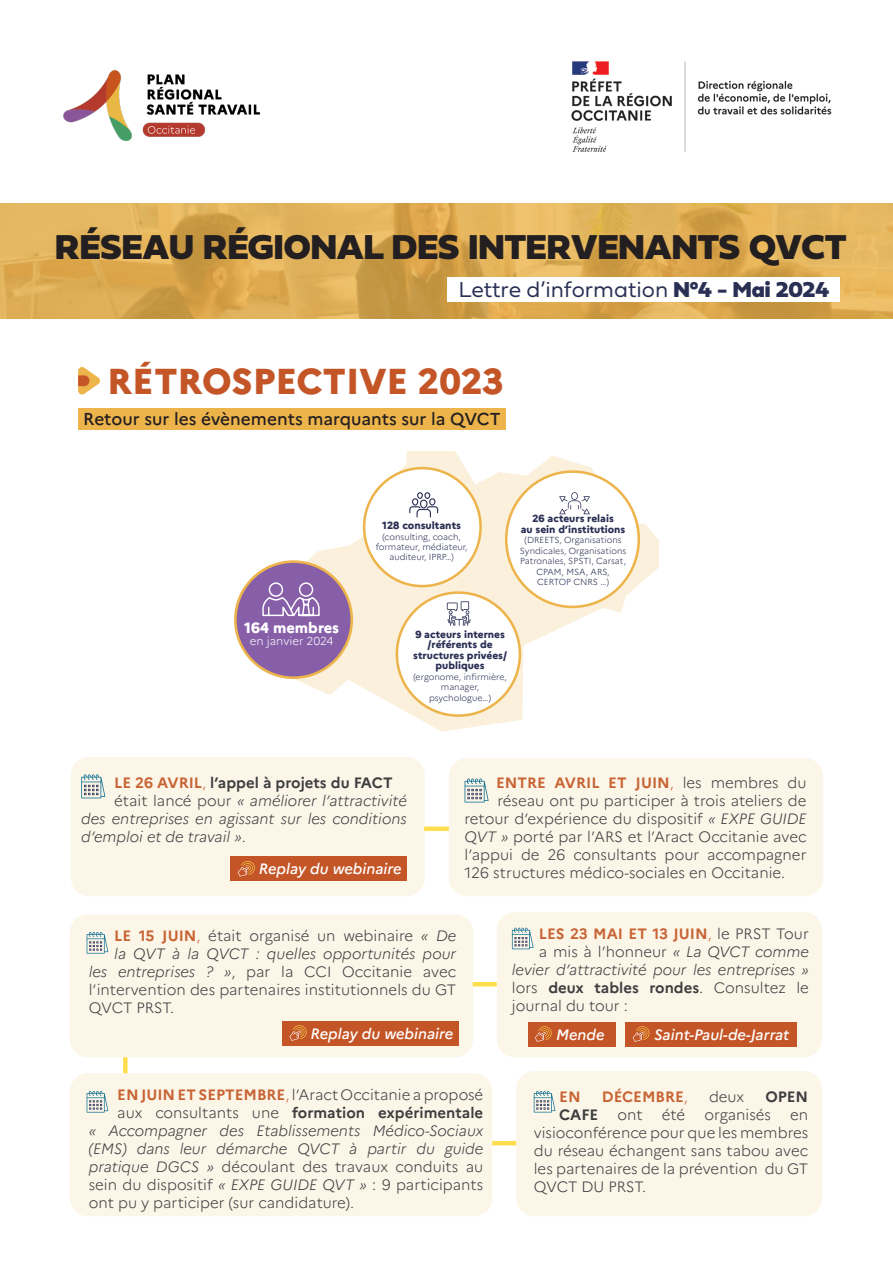
<style>
.page{position:relative;width:893px;height:1263px;background:#fff}
.page>*{position:absolute;margin:0;border:0;box-sizing:border-box;transform-origin:0 0}
.t1{font:36px "Fieldwork Geo Black";color:#231f20}
.t2{font:800 36px "Marianne";color:#c45527}
.t3{font:22.5px "Fieldwork Geo Light";color:#2a2f54}
.t4{font:500 17.25px "Marianne";color:#231f20}
.t5{font:300 15px/18px "Marianne";color:#3e3e3f;text-align:justify}
.t6{font:italic 300 15px/18px "Marianne";color:#3e3e3f;text-align:justify}
.t7{font:700 15px "Marianne";color:#3e3e3f}
.t8{font:700 15px "Marianne";color:#c86434}
.t9{font:italic 500 15px "Marianne";color:#fff}
.t10{font:300 15px "Marianne";letter-spacing:-.02em;color:#3e3e3f}
.t11{font:800 14.85px "Marianne";color:#fff}
.t12{font:300 11.4px "Marianne";color:#fff}
.t13{font:800 10.5px "Marianne";color:#2a2f54}
.t14{font:800 10.35px/10.4px "Marianne";color:#2a2f54;text-align:center}
.t15{font:300 8.7px/10.5px "Marianne";color:#2a2f54;text-align:center}
.s1{font-family:"Fieldwork Geo Black"}
.s2{color:#c86434}
.s3{font-weight:300;color:#c86434}
.s4{font-style:normal}
.s5{font-weight:300}
.s6{font-weight:300;color:#3e3e3f}
.s7{font-style:italic}
.s8{font-weight:700;color:#c86434}
.s9{font-weight:700}
</style>
<div class="page">
<svg style="left:258px;top:451px;width:401px;height:281px"></svg>
<div style="left:506px;top:472px;width:133px;height:135px;background:#fff;border-radius:50%"></div>
<div style="left:505px;top:470px;width:135px;height:138px;border:3px solid #edb44b;border-radius:50%"></div>
<div style="left:364px;top:468px;width:117px;height:118px;background:#fff;border-radius:50%"></div>
<div style="left:363px;top:467px;width:119px;height:120px;border:3px solid #edb44b;border-radius:50%"></div>
<div style="left:397px;top:593px;width:123px;height:123px;background:#fff;border-radius:50%"></div>
<div style="left:396px;top:591px;width:125px;height:126px;border:3px solid #edb44b;border-radius:50%"></div>
<div style="left:235px;top:562px;width:117px;height:116px;background:#875ea8;border-radius:50%"></div>
<div style="left:234px;top:560px;width:119px;height:119px;border:3px solid #edb44b;border-radius:50%"></div>
<svg style="left:262px;top:582px;width:58px;height:35px"></svg>
<svg style="left:447px;top:601px;width:24px;height:25px"></svg>
<svg style="left:559px;top:492px;width:31px;height:22px"></svg>
<svg style="left:409px;top:492px;width:29px;height:25px"></svg>
<img style="left:571px;top:61px;width:261px;height:91px">
<img style="left:1px;top:203px;width:892px;height:116px">
<img style="left:63px;top:70px;width:198px;height:72px">
<div style="left:448px;top:277px;width:392px;height:25px;background:#fff"></div>
<svg style="left:78px;top:367px;width:22px;height:28px"></svg>
<div style="left:78px;top:408px;width:428px;height:21px;background:#edb44b"></div>
<div style="left:71px;top:757px;width:354px;height:139px;background:#fcf6e9;border-radius:18px"></div>
<div style="left:449px;top:758px;width:374px;height:138px;background:#fcf6e9;border-radius:18px"></div>
<div style="left:497px;top:912px;width:325px;height:145px;background:#fcf6e9;border-radius:18px"></div>
<div style="left:516px;top:1071px;width:306px;height:145px;background:#fcf6e9;border-radius:18px"></div>
<div style="left:70px;top:914px;width:403px;height:143px;background:#fcf6e9;border-radius:18px"></div>
<div style="left:70px;top:1073px;width:422px;height:143px;background:#fcf6e9;border-radius:18px"></div>
<div style="left:424px;top:826px;width:25px;height:5px;background:#ffde4e"></div>
<div style="left:123px;top:1057px;width:5px;height:16px;background:#ffde4e"></div>
<hr style="left:473px;top:982px;width:24px;height:4px;background:#ffde4e">
<hr style="left:492px;top:1141px;width:24px;height:4px;background:#ffde4e">
<svg style="left:81px;top:774px;width:24px;height:24px"></svg>
<svg style="left:465px;top:778px;width:24px;height:24px"></svg>
<svg style="left:512px;top:928px;width:21px;height:21px"></svg>
<svg style="left:534px;top:1091px;width:21px;height:21px"></svg>
<svg style="left:87px;top:932px;width:21px;height:21px"></svg>
<svg style="left:87px;top:1091px;width:21px;height:21px"></svg>
<div style="left:528px;top:1022px;width:87px;height:24px;background:#c45527"></div>
<svg style="left:535px;top:1026px;width:17px;height:16px"></svg>
<div style="left:626px;top:1022px;width:171px;height:24px;background:#c45527"></div>
<svg style="left:633px;top:1026px;width:17px;height:16px"></svg>
<div style="left:230px;top:856px;width:177px;height:25px;background:#c45527"></div>
<svg style="left:238px;top:861px;width:17px;height:15px"></svg>
<div style="left:282px;top:1021px;width:177px;height:24px;background:#c45527"></div>
<svg style="left:289px;top:1025px;width:18px;height:16px"></svg>
<p class="t1" style="left:55px;top:215px;width:793px">RÉSEAU RÉGIONAL DES INTERVENANTS QVCT</p>
<p class="t3" style="left:458px;top:272px;width:372px">Lettre d’information <span class="s1">N°4 - Mai 2024</span></p>
<p class="t2" style="left:107px;top:359px;width:398px">RÉTROSPECTIVE 2023</p>
<p class="t4" style="left:83px;top:408px;width:419px">Retour sur les évènements marquants sur la QVCT</p>
<p class="t11" style="left:244px;top:619px;width:97px">164 membres</p>
<p class="t12" style="left:250px;top:634px;width:85px">en janvier 2024</p>
<p class="t13" style="left:382px;top:519px;width:80px">128 consultants</p>
<p class="t15" style="left:382px;top:531px;width:80px">(consulting, coach,</p>
<p class="t15" style="left:376px;top:542px;width:93px">formateur, médiateur,</p>
<p class="t15" style="left:389px;top:552px;width:66px">auditeur, IPRP…)</p>
<p class="t14" style="left:532px;top:513px;width:83px">26 acteurs relais</p>
<p class="t14" style="left:521px;top:524px;width:106px">au sein d’institutions</p>
<p class="t15" style="left:520px;top:535px;width:108px">(DREETS, Organisations<br>Syndicales, Organisations<br>Patronales, SPSTI, Carsat,<br>CPAM, MSA, ARS,</p>
<p class="t15" style="left:537px;top:577px;width:73px">CERTOP CNRS …)</p>
<p class="t14" style="left:415px;top:629px;width:91px">9 acteurs internes</p>
<p class="t14" style="left:413px;top:639px;width:95px">/référents de structures privées/ publiques</p>
<p class="t15" style="left:413px;top:671px;width:95px">(ergonome, infirmière, manager,</p>
<p class="t15" style="left:429px;top:693px;width:63px">psychologue…)</p>
<p class="t7" style="left:114px;top:774px;width:280px"><span class="s2">LE 26 AVRIL</span><span class="s3">,</span> l’appel à projets du FACT</p>
<p class="t6" style="left:81px;top:792px;width:327px;text-indent:33px"><span class="s4">était lancé pour</span> « améliorer l’attractivité des entreprises en agissant sur les conditions d‘emploi et de travail »<span class="s4">.</span></p>
<p class="t9" style="left:259px;top:860px;width:144px">Replay du webinaire</p>
<p class="t8" style="left:496px;top:774px;width:312px">ENTRE AVRIL ET JUIN<span class="s5">,</span> <span class="s6">les membres du</span></p>
<p class="t5" style="left:498px;top:792px;width:310px">réseau ont pu participer à trois ateliers de</p>
<p class="t5" style="left:465px;top:810px;width:344px">retour d’expérience du dispositif <span class="s7">« EXPE GUIDE</span></p>
<p class="t5" style="left:465px;top:828px;width:344px"><span class="s7">QVT »</span> porté par l’ARS et l’Aract Occitanie avec</p>
<p class="t5" style="left:465px;top:846px;width:343px">l’appui de 26 consultants pour accompagner</p>
<p class="t5" style="left:465px;top:864px;width:322px">126 structures médico-sociales en Occitanie.</p>
<p class="t5" style="left:114px;top:926px;width:344px"><span class="s8">LE 15 JUIN</span><span class="s2">,</span> était organisé un webinaire <span class="s7">« De</span></p>
<p class="t6" style="left:114px;top:944px;width:343px">la QVT à la QVCT : quelles opportunités pour</p>
<p class="t5" style="left:89px;top:962px;width:369px"><span class="s7">les entreprises ? »</span>, par la CCI Occitanie avec</p>
<p class="t5" style="left:89px;top:980px;width:369px">l’intervention des partenaires institutionnels du GT</p>
<p class="t10" style="left:89px;top:998px;width:87px">QVCT PRST.</p>
<p class="t9" style="left:310px;top:1024px;width:144px">Replay du webinaire</p>
<p class="t8" style="left:539px;top:924px;width:271px">LES 23 MAI ET 13 JUIN<span class="s5">,</span> <span class="s6">le PRST Tour</span></p>
<p class="t5" style="left:539px;top:942px;width:271px">a mis à l’honneur <span class="s7">« La QVCT comme</span></p>
<p class="t6" style="left:512px;top:960px;width:299px">levier d’attractivité pour les entreprises »</p>
<p class="t5" style="left:512px;top:978px;width:299px">lors <span class="s9">deux tables rondes</span>. Consultez le</p>
<p class="t5" style="left:512px;top:996px;width:117px">journal du tour :</p>
<p class="t9" style="left:556px;top:1025px;width:50px">Mende</p>
<p class="t9" style="left:654px;top:1025px;width:137px">Saint-Paul-de-Jarrat</p>
<p class="t5" style="left:117px;top:1085px;width:368px"><span class="s8">EN JUIN ET SEPTEMBRE</span><span class="s2">,</span> l’Aract Occitanie a proposé</p>
<p class="t7" style="left:117px;top:1103px;width:368px"><span class="s5">aux consultants une</span> formation expérimentale</p>
<p class="t6" style="left:89px;top:1121px;width:396px">« Accompagner des Etablissements Médico-Sociaux</p>
<p class="t6" style="left:89px;top:1139px;width:396px">(EMS) dans leur démarche QVCT à partir du guide</p>
<p class="t5" style="left:89px;top:1157px;width:396px"><span class="s7">pratique DGCS »</span> découlant des travaux conduits au</p>
<p class="t5" style="left:89px;top:1175px;width:396px">sein du dispositif <span class="s7">« EXPE GUIDE QVT »</span> : 9 participants</p>
<p class="t5" style="left:89px;top:1193px;width:267px">ont pu y participer (sur candidature).</p>
<p class="t8" style="left:559px;top:1088px;width:23px">EN</p>
<p class="t8" style="left:602px;top:1088px;width:88px">DÉCEMBRE<span class="s5">,</span></p>
<p class="t5" style="left:709px;top:1088px;width:37px">deux</p>
<p class="t7" style="left:765px;top:1088px;width:44px">OPEN</p>
<p class="t7" style="left:559px;top:1106px;width:41px">CAFE</p>
<p class="t5" style="left:617px;top:1106px;width:27px">ont</p>
<p class="t5" style="left:662px;top:1106px;width:25px">été</p>
<p class="t5" style="left:704px;top:1106px;width:68px">organisés</p>
<p class="t5" style="left:534px;top:1106px;width:276px;text-indent:256px">en visioconférence pour que les membres du réseau échangent sans tabou avec les partenaires de la prévention du GT QVCT DU PRST.</p>
</div>
